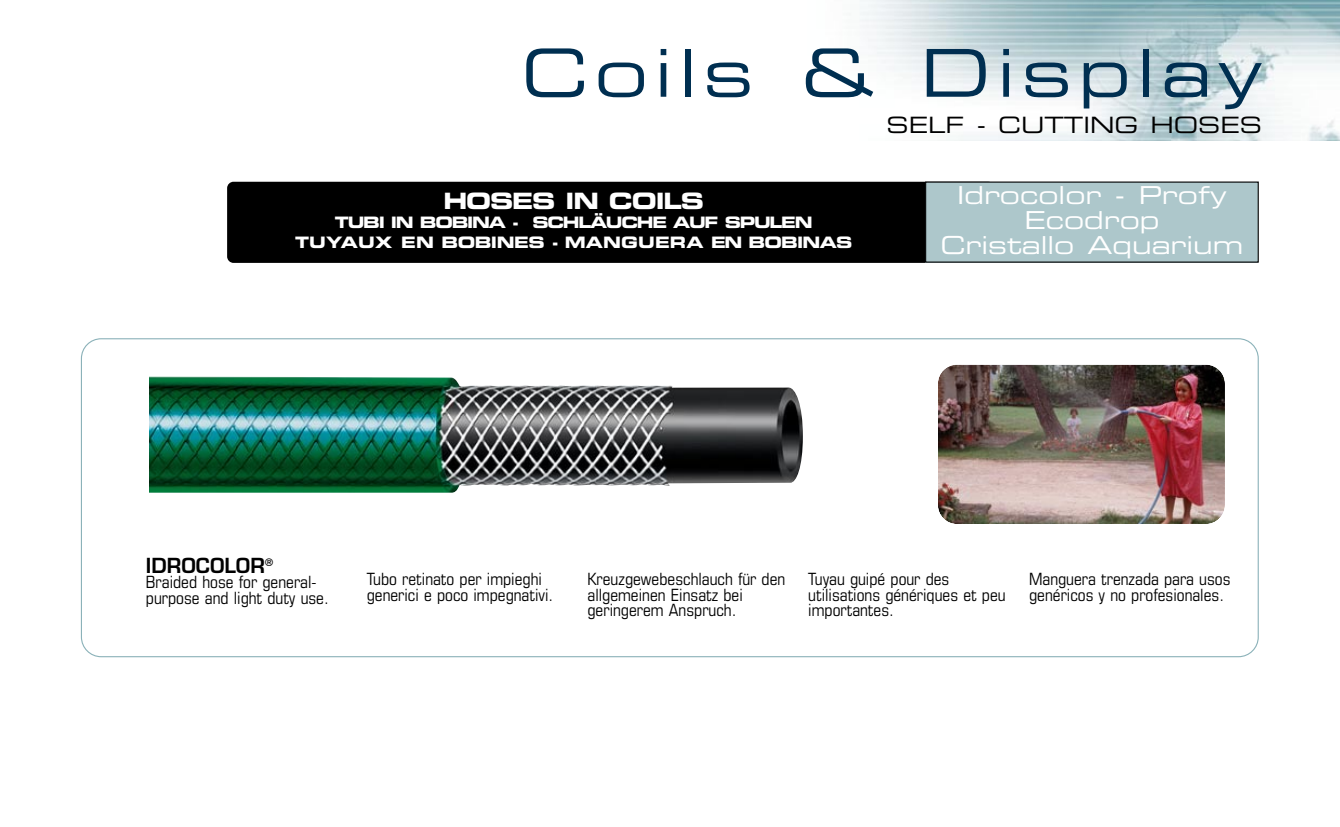
<style>
.page{position:relative;width:1340px;height:827px;background:#fff}
.page>*{position:absolute;margin:0;border:0;box-sizing:border-box;transform-origin:0 0}
.t1{font:65.92px "Eurostile Extended Two";letter-spacing:.095em;color:#002f51}
.t2{font:24.75px/24.8px "Eurostile Extended Two";color:#fff;text-align:center}
.t3{font:22.5px "Eurostile Extended Two";color:#000}
.t4{font:22.5px "Eurostile Bold Extended Two";letter-spacing:-.05em;color:#fff}
.t5{font:600 20.25px "Eurostile";color:#000}
.t6{font:condensed 16.88px/15.3px "Eurostile";color:#000}
.t7{font:15.75px/19.8px "Eurostile Bold Extended Two";letter-spacing:-.08em;color:#fff;text-align:center}
</style>
<div class="page">
<div style="left:227px;top:182px;width:767px;height:81px;background:#000;border-radius:6px"></div>
<img style="left:860px;top:0;width:479px;height:141px">
<div style="left:925px;top:182px;width:333px;height:80px;background:#adc7cb"></div>
<div style="left:81px;top:338px;width:1177px;height:319px;border:2px solid #8bb2b9;border-radius:20px"></div>
<img style="left:149px;top:376px;width:654px;height:116px">
<img style="left:937px;top:364px;width:287px;height:160px;border-radius:19px">
<h1 class="t1" style="left:521px;top:28px;width:742px">Coils &amp; Display</h1>
<h3 class="t3" style="left:886px;top:109px;width:377px">SELF - CUTTING HOSES</h3>
<h3 class="t4" style="left:443px;top:185px;width:262px">HOSES IN COILS</h3>
<p class="t7" style="left:295px;top:212px;width:559px">TUBI IN BOBINA - SCHLÄUCHE AUF SPULEN<br>TUYAUX EN BOBINES - MANGUERA EN BOBINAS</p>
<h2 class="t2" style="left:940px;top:182px;width:304px">Idrocolor - Profy<br>Ecodrop<br>Cristallo Aquarium</h2>
<p class="t5" style="left:146px;top:553px;width:129px">IDROCOLOR<sup>®</sup></p>
<p class="t6" style="left:146px;top:574px;width:184px">Braided hose for general&shy;purpose and light duty use.</p>
<p class="t6" style="left:367px;top:571px;width:188px">Tubo retinato per impieghi generici e poco impegnativi.</p>
<p class="t6" style="left:587px;top:571px;width:199px">Kreuzgewebeschlauch für den allgemeinen Einsatz bei geringerem Anspruch.</p>
<p class="t6" style="left:808px;top:571px;width:199px">Tuyau guipé pour des utilisations génériques et peu importantes.</p>
<p class="t6" style="left:1029px;top:571px;width:203px">Manguera trenzada para usos genéricos y no profesionales.</p>
</div>
